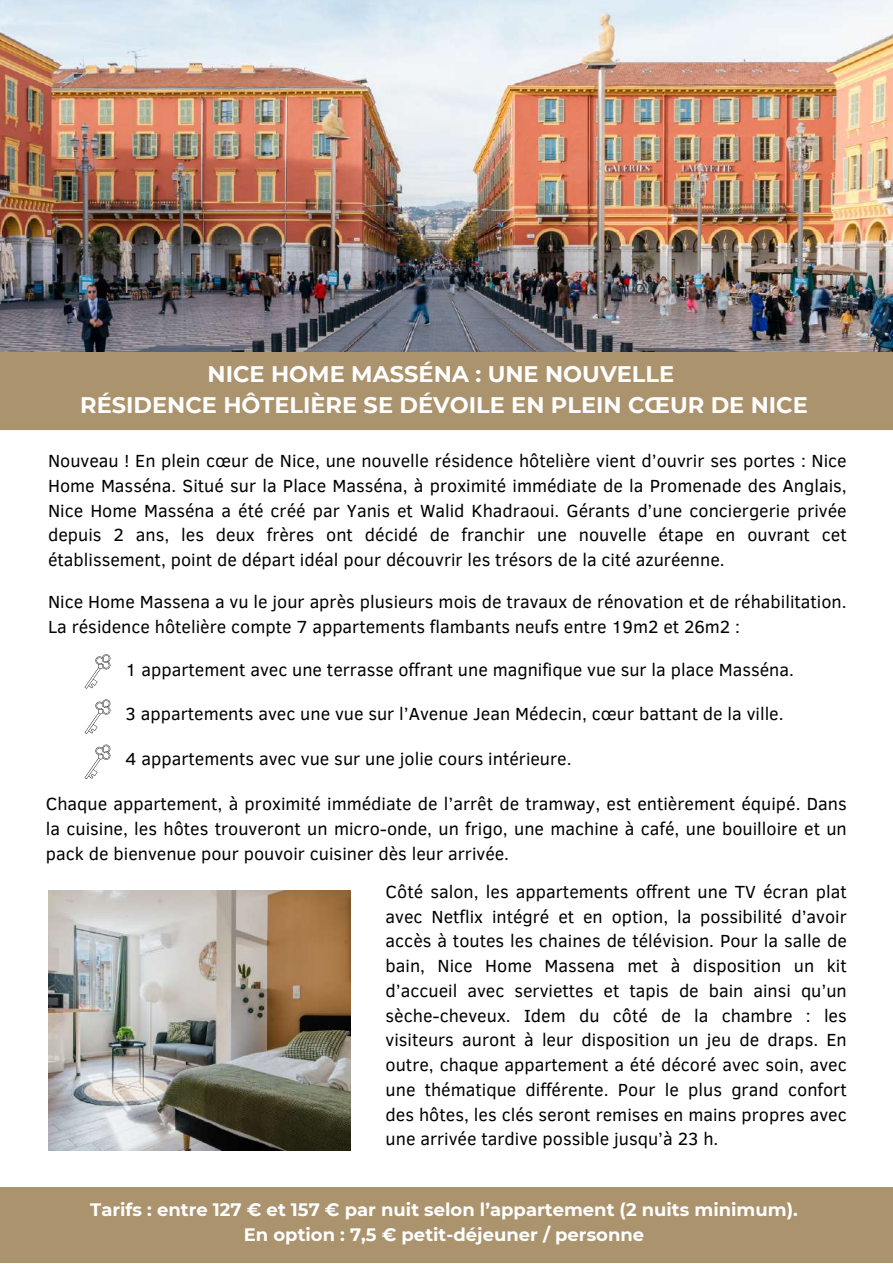
<style>
.page{position:relative;width:893px;height:1264px;background:#fff}
.page>*{position:absolute;margin:0;border:0;box-sizing:border-box;transform-origin:0 0}
.t1{font:700 22.5px/31.5px "Montserrat";color:#fff;text-align:center}
.t2{font:18px/24.8px "Clear Sans";color:#000;text-align:justify}
.t3{font:700 18px/24.8px "Montserrat";color:#fff;text-align:center}
</style>
<div class="page">
<img style="left:48px;top:890px;width:302px;height:260px">
<div style="left:0;top:352px;width:892px;height:78px;background:#ab936e"></div>
<div style="left:0;top:1187px;width:892px;height:75px;background:#ab936e"></div>
<svg style="left:85px;top:654px;width:25px;height:34px"></svg>
<svg style="left:85px;top:699px;width:25px;height:35px"></svg>
<svg style="left:85px;top:744px;width:25px;height:35px"></svg>
<img style="left:0;top:0;width:892px;height:352px">
<p class="t1" style="left:80px;top:358px;width:729px">NICE HOME MASSÉNA : UNE NOUVELLE<br>RÉSIDENCE HÔTELIÈRE SE DÉVOILE EN PLEIN CŒUR DE NICE</p>
<p class="t2" style="left:48px;top:447px;width:800px">Nouveau ! En plein cœur de Nice, une nouvelle résidence hôtelière vient d’ouvrir ses portes : Nice Home Masséna. Situé sur la Place Masséna, à proximité immédiate de la Promenade des Anglais, Nice Home Masséna a été créé par Yanis et Walid Khadraoui. Gérants d’une conciergerie privée depuis 2 ans, les deux frères ont décidé de franchir une nouvelle étape en ouvrant cet établissement, point de départ idéal pour découvrir les trésors de la cité azuréenne.</p>
<p class="t2" style="left:48px;top:589px;width:800px">Nice Home Massena a vu le jour après plusieurs mois de travaux de rénovation et de réhabilitation.<br>La résidence hôtelière compte 7 appartements flambants neufs entre 19m2 et 26m2 :</p>
<p class="t2" style="left:125px;top:656px;width:670px">1 appartement avec une terrasse offrant une magnifique vue sur la place Masséna.</p>
<p class="t2" style="left:125px;top:700px;width:659px">3 appartements avec une vue sur l’Avenue Jean Médecin, cœur battant de la ville.</p>
<p class="t2" style="left:125px;top:745px;width:447px">4 appartements avec vue sur une jolie cours intérieure.</p>
<p class="t2" style="left:46px;top:790px;width:802px">Chaque appartement, à proximité immédiate de l’arrêt de tramway, est entièrement équipé. Dans la cuisine, les hôtes trouveront un micro-onde, un frigo, une machine à café, une bouilloire et un pack de bienvenue pour pouvoir cuisiner dès leur arrivée.</p>
<p class="t2" style="left:385px;top:878px;width:462px">Côté salon, les appartements offrent une TV écran plat avec Netflix intégré et en option, la possibilité d’avoir accès à toutes les chaines de télévision. Pour la salle de bain, Nice Home Massena met à disposition un kit d’accueil avec serviettes et tapis de bain ainsi qu’un sèche-cheveux. Idem du côté de la chambre : les visiteurs auront à leur disposition un jeu de draps. En outre, chaque appartement a été décoré avec soin, avec une thématique différente. Pour le plus grand confort des hôtes, les clés seront remises en mains propres avec une arrivée tardive possible jusqu’à 23 h.</p>
<p class="t3" style="left:90px;top:1197px;width:709px">Tarifs : entre 127 € et 157 € par nuit selon l’appartement (2 nuits minimum).<br>En option : 7,5 € petit-déjeuner / personne</p>
</div>
